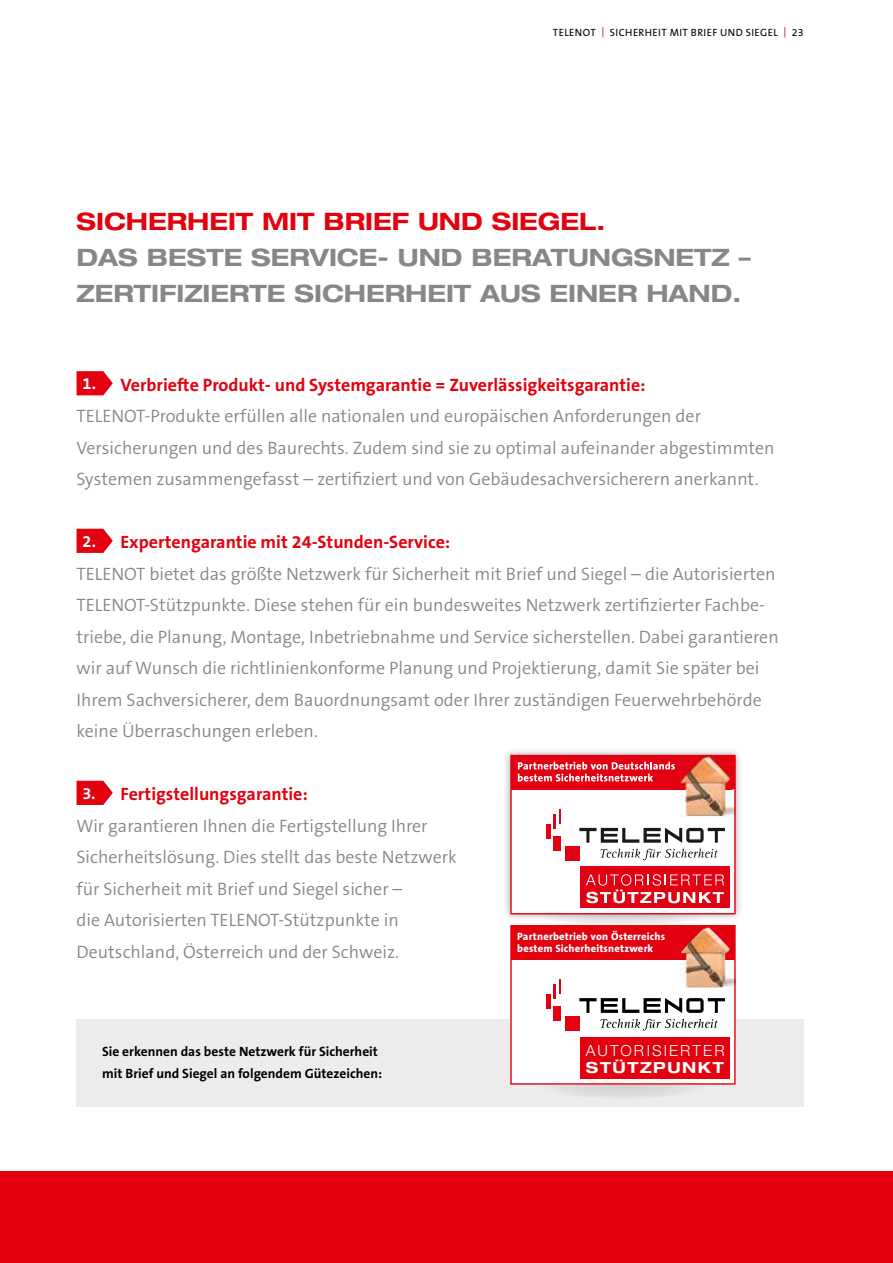
<style>
.page{position:relative;width:893px;height:1263px;background:#fff}
.page>*{position:absolute;margin:0;border:0;box-sizing:border-box;transform-origin:0 0}
.t1{font:700 expanded 24px/36px "Helvetica Neue LT Pro";color:#878786}
.t2{font:700 expanded 24px "Helvetica Neue LT Pro";color:#e3000f}
.t3{font:300 18px/31.5px "The Sans B4";color:#878786}
.t4{font:700 18px "The Sans B7";color:#e3000f}
.t5{font:300 15.3px "Helvetica Neue LT";letter-spacing:.13em;color:#fff}
.t6{font:700 expanded 15.3px "Helvetica Neue LT";letter-spacing:.1em;color:#fff}
.t7{font:700 13.5px/21.8px "The Sans B7";color:#000}
.t8{font:800 10.65px/11.9px "The Sans";letter-spacing:.015em;color:#fff}
.t9{font:10.5px "The Sans B5 Plain";letter-spacing:.04em;color:#000}
.s1{color:#e3000f}
.s2{font-size:16.5px;color:#fff}
</style>
<div class="page">
<div style="left:0;top:1171px;width:893px;height:92px;background:#e3000f"></div>
<div style="left:77px;top:1019px;width:727px;height:87px;background:#ececed"></div>
<svg style="left:77px;top:371px;width:36px;height:24px"></svg>
<svg style="left:77px;top:529px;width:36px;height:24px"></svg>
<svg style="left:77px;top:781px;width:36px;height:24px"></svg>
<div style="left:538px;top:901px;width:170px;height:28px;background:#f0f0f0;border-radius:50%"></div>
<div style="left:503px;top:748px;width:240px;height:174px;background:#878786;opacity:.75"></div>
<svg style="left:510px;top:755px;width:226px;height:159px"></svg>
<img style="left:680px;top:757px;width:55px;height:60px">
<img style="left:680px;top:757px;width:51px;height:32px">
<div style="left:538px;top:1071px;width:170px;height:28px;background:linear-gradient(to right,#dfdfe0,#dfdfe0);border-radius:50%"></div>
<div style="left:511px;top:926px;width:224px;height:158px;background:#fff"></div>
<div style="left:510px;top:925px;width:226px;height:159px;border:1px solid #e3000f"></div>
<div style="left:511px;top:926px;width:224px;height:34px;background:#e3000f"></div>
<div style="left:580px;top:1036px;width:149px;height:42px;background:#e3000f"></div>
<div style="left:565px;top:1016px;width:14px;height:15px;background:#e3000f"></div>
<hr style="left:546px;top:994px;width:4px;height:15px;background:#e3000f">
<hr style="left:553px;top:984px;width:3px;height:15px;background:#e3000f">
<svg style="left:559px;top:979px;width:1px;height:15px"></svg>
<div style="left:553px;top:1006px;width:7px;height:15px;background:#e3000f"></div>
<svg style="left:579px;top:998px;width:146px;height:15px"></svg>
<svg style="left:600px;top:1019px;width:118px;height:11px"></svg>
<img style="left:731px;top:960px;width:4px;height:27px">
<img style="left:680px;top:927px;width:51px;height:60px">
<p class="t9" style="left:553px;top:27px;width:252px">TELENOT <span class="s1">|</span> SICHERHEIT MIT BRIEF UND SIEGEL <span class="s1">|</span> 23</p>
<h1 class="t2" style="left:77px;top:206px;width:530px">SICHERHEIT MIT BRIEF UND SIEGEL.</h1>
<h1 class="t1" style="left:77px;top:238px;width:676px">DAS BESTE SERVICE- UND BERATUNGSNETZ –<br>ZERTIFIZIERTE SICHERHEIT AUS EINER HAND.</h1>
<p class="t4" style="left:82px;top:375px;width:565px"><span class="s2">1.</span> Verbriefte Produkt- und Systemgarantie = Zuverlässigkeitsgarantie:</p>
<p class="t3" style="left:77px;top:402px;width:699px">TELENOT-Produkte erfüllen alle nationalen und europäischen Anforderungen der<br>Versicherungen und des Baurechts. Zudem sind sie zu optimal aufeinander abgestimmten<br>Systemen zusammengefasst – zertifiziert und von Gebäudesachversicherern anerkannt.</p>
<p class="t4" style="left:82px;top:533px;width:369px"><span class="s2">2.</span> Expertengarantie mit 24-Stunden-Service:</p>
<p class="t3" style="left:77px;top:559px;width:704px">TELENOT bietet das größte Netzwerk für Sicherheit mit Brief und Siegel – die Autorisierten TELENOT-Stützpunkte. Diese stehen für ein bundesweites Netzwerk zertifizierter Fachbe&shy;triebe, die Planung, Montage, Inbetriebnahme und Service sicherstellen. Dabei garantieren wir auf Wunsch die richtlinienkonforme Planung und Projektierung, damit Sie später bei Ihrem Sachversicherer, dem Bauordnungsamt oder Ihrer zuständigen Feuerwehrbehörde keine Überraschungen erleben.</p>
<p class="t4" style="left:82px;top:785px;width:227px"><span class="s2">3.</span> Fertigstellungsgarantie:</p>
<p class="t3" style="left:77px;top:811px;width:382px">Wir garantieren Ihnen die Fertigstellung Ihrer Sicherheitslösung. Dies stellt das beste Netzwerk für Sicherheit mit Brief und Siegel sicher –<br>die Autorisierten TELENOT-Stützpunkte in Deutschland, Österreich und der Schweiz.</p>
<p class="t8" style="left:517px;top:930px;width:149px">Partnerbetrieb von Österreichs bestem Sicherheitsnetzwerk</p>
<p class="t7" style="left:102px;top:1041px;width:282px">Sie erkennen das beste Netzwerk für Sicherheit mit Brief und Siegel an folgendem Gütezeichen:</p>
<p class="t5" style="left:586px;top:1041px;width:140px">AUTORISIERTER</p>
<p class="t6" style="left:586px;top:1058px;width:139px">STÜTZPUNKT</p>
</div>
